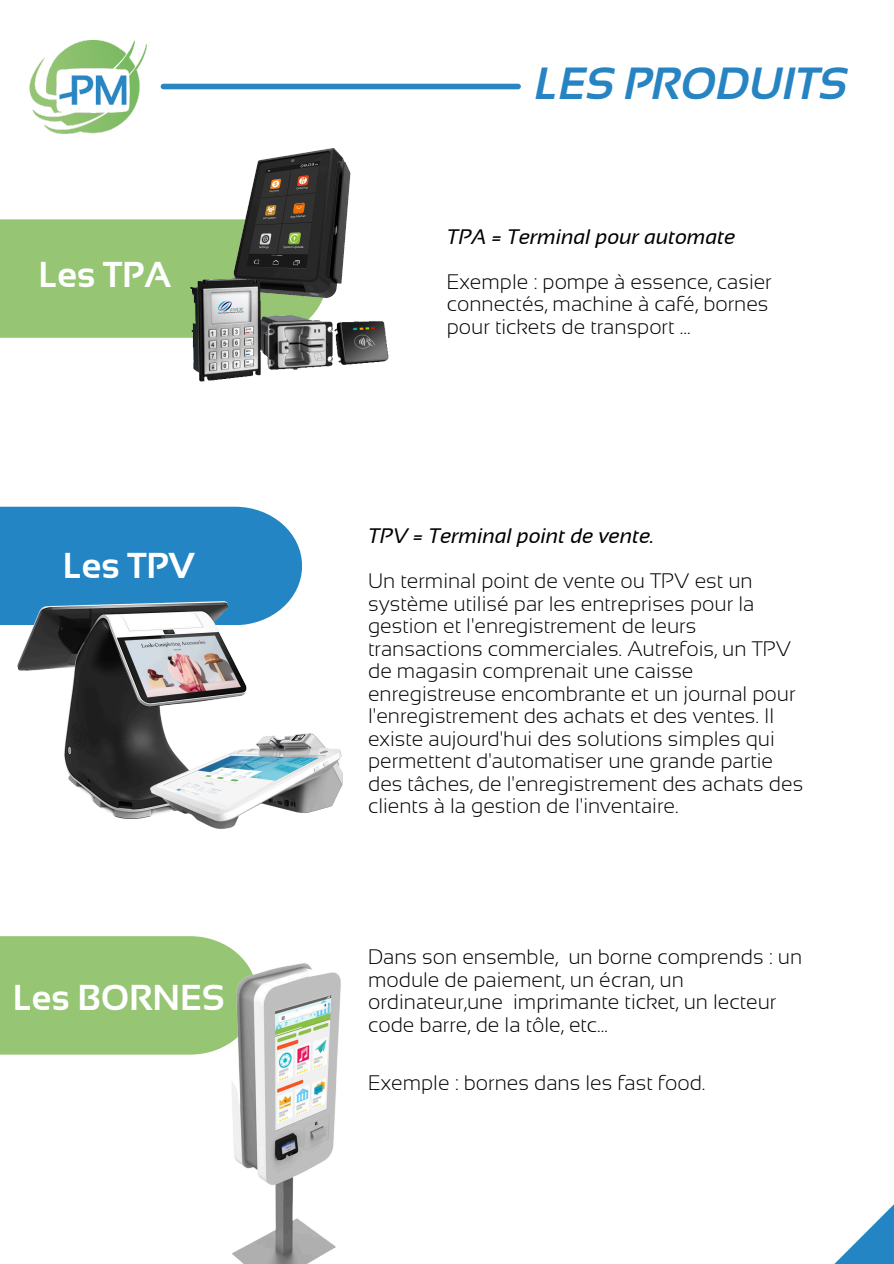
<style>
.page{position:relative;width:894px;height:1264px;background:#fff}
.page>*{position:absolute;margin:0;border:0;box-sizing:border-box;transform-origin:0 0}
.t1{font:italic 700 45px "Sansation";color:#2784c2}
.t2{font:700 36px "Sansation";color:#fff}
.t3{font:300 21px/22.5px "Sansation";color:#000}
.t4{font:italic 21px "Sansation";color:#000}
</style>
<div class="page">
<img style="left:29px;top:40px;width:132px;height:94px">
<div style="left:163px;top:84px;width:355px;height:5px;background:#2986c3"></div>
<svg style="left:835px;top:1205px;width:58px;height:58px"></svg>
<div style="left:0;top:219px;width:326px;height:119px;background:#96c574"></div>
<div style="left:0;top:506px;width:302px;height:119px;background:#2385c3"></div>
<div style="left:0;top:936px;width:257px;height:118px;background:#96c574"></div>
<img style="left:220px;top:148px;width:131px;height:127px">
<img style="left:18px;top:601px;width:228px;height:217px">
<img style="left:151px;top:733px;width:191px;height:95px">
<img style="left:183px;top:275px;width:206px;height:107px">
<img style="left:133px;top:945px;width:208px;height:318px">
<p class="t2" style="left:38px;top:254px;width:135px">Les TPA</p>
<p class="t2" style="left:63px;top:545px;width:134px">Les TPV</p>
<p class="t2" style="left:13px;top:977px;width:213px">Les BORNES</p>
<p class="t1" style="left:535px;top:58px;width:314px">LES PRODUITS</p>
<h2 class="t4" style="left:446px;top:224px;width:290px">TPA = Terminal pour automate</h2>
<p class="t3" style="left:446px;top:270px;width:326px">Exemple : pompe à essence, casier connectés, machine à café, bornes pour tickets de transport ...</p>
<p class="t4" style="left:368px;top:524px;width:288px">TPV = Terminal point de vente.</p>
<p class="t3" style="left:368px;top:569px;width:436px">Un terminal point de vente ou TPV est un système utilisé par les entreprises pour la gestion et l'enregistrement de leurs transactions commerciales. Autrefois, un TPV de magasin comprenait une caisse enregistreuse encombrante et un journal pour l'enregistrement des achats et des ventes. Il existe aujourd'hui des solutions simples qui permettent d'automatiser une grande partie des tâches, de l'enregistrement des achats des clients à la gestion de l'inventaire.</p>
<p class="t3" style="left:368px;top:945px;width:435px">Dans son ensemble, un borne comprends : un module de paiement, un écran, un ordinateur,une imprimante ticket, un lecteur code barre, de la tôle, etc…</p>
<h2 class="t3" style="left:368px;top:1071px;width:339px">Exemple : bornes dans les fast food.</h2>
</div>
